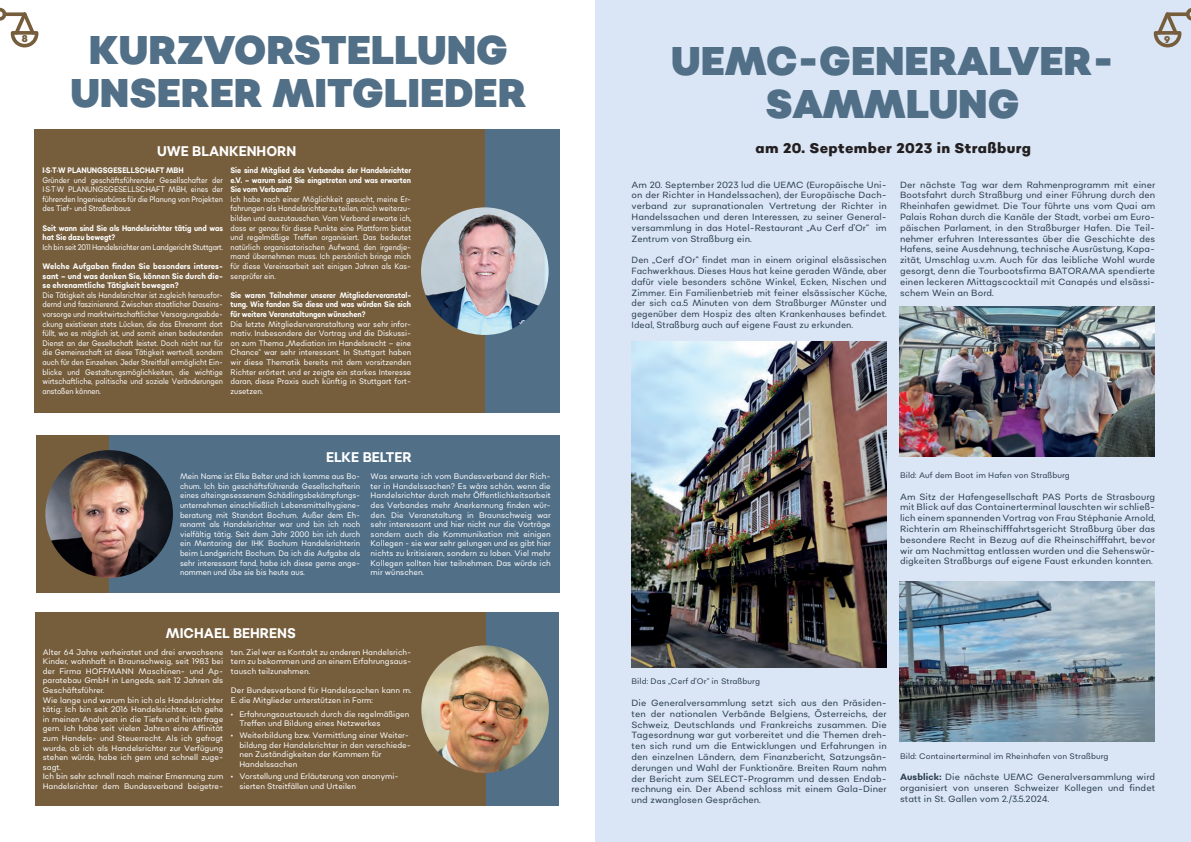
<style>
.page{position:relative;width:1191px;height:842px;background:#fff}
.page>*{position:absolute;margin:0;border:0;box-sizing:border-box;transform-origin:0 0}
.t1{font:900 40px/43px "Sonny Gothic Condensed";color:#516f87;text-align:center}
.t2{font:700 14px "Sonny Gothic Condensed";color:#fff;scale:.95 1}
.t3{font:800 14px "Sonny Gothic Condensed";letter-spacing:.025em;color:#231f20;scale:1.05 1}
.t4{font:900 9.8px "Sonny Gothic Condensed";color:#765e3d}
.t5{font:9px/10.8px "Sonny Gothic Condensed";letter-spacing:.01em;color:#2a3d4d;text-align:justify}
.t6{font:8px/9.6px "Sonny Gothic Condensed";color:#fff}
.t7{font:8px/9.6px "Sonny Gothic Condensed";color:#fff;text-align:justify;scale:.9 1}
.t8{font:8px/9.6px "Sonny Gothic Condensed";color:#fff;text-align:justify;scale:.95 1}
.t9{font:700 8px/9.6px "Sonny Gothic Condensed";letter-spacing:-.01em;color:#fff;text-align:justify;scale:.9 1}
.t10{font:700 8px/9.6px "Sonny Gothic Condensed";letter-spacing:-.01em;color:#fff;text-align:justify;scale:.95 1}
.t11{font:8px "Sonny Gothic Condensed";letter-spacing:.01em;color:#2a3d4d}
.t12{font:8px "Sonny Gothic Condensed";letter-spacing:-.025em;color:#fff;scale:.9 1}
.s1{font-weight:700}
</style>
<div class="page">
<div style="left:109px;top:612px;width:450px;height:194px;background:#516f87"></div>
<div style="left:36px;top:435px;width:450px;height:158px;background:#765e3d"></div>
<div style="left:109px;top:130px;width:450px;height:283px;background:#516f87"></div>
<div style="left:36px;top:612px;width:450px;height:194px;background:#765e3d"></div>
<div style="left:109px;top:435px;width:450px;height:158px;background:#516f87"></div>
<div style="left:35px;top:130px;width:450px;height:283px;background:#765e3d"></div>
<div style="left:595px;top:0;width:596px;height:842px;background:#dae6f5"></div>
<svg style="left:0;top:8px;width:38px;height:39px"></svg>
<svg style="left:1153px;top:8px;width:38px;height:39px"></svg>
<img style="left:631px;top:342px;width:255px;height:326px">
<img style="left:899px;top:306px;width:256px;height:151px">
<img style="left:899px;top:582px;width:256px;height:159px">
<img style="left:421px;top:207px;width:127px;height:128px;border-radius:64px">
<img style="left:45px;top:450px;width:128px;height:128px;border-radius:64px">
<img style="left:421px;top:645px;width:128px;height:128px;border-radius:64px">
<h1 class="t1" style="left:70px;top:29px;width:457px">KURZVORSTELLUNG<br>UNSERER MITGLIEDER</h1>
<p class="t4" style="left:22px;top:32px;width:8px">8</p>
<p class="t4" style="left:1164px;top:33px;width:8px">9</p>
<h1 class="t1" style="left:671px;top:39px;width:444px">UEMC-GENERALVER-<br>SAMMLUNG</h1>
<h2 class="t2" style="left:157px;top:142px;width:148px">UWE BLANKENHORN</h2>
<p class="t9" style="left:230px;top:165px;width:202px">Sie sind Mitglied des Verbandes der Handelsrichter e.V. – warum sind Sie eingetreten und was erwarten Sie vom Verband?</p>
<p class="t7" style="left:230px;top:194px;width:202px">Ich habe nach einer Möglichkeit gesucht, meine Er&shy;fahrungen als Handelsrichter zu teilen, mich weiterzu&shy;bilden und auszutauschen. Vom Verband erwarte ich, dass er genau für diese Punkte eine Plattform bietet und regelmäßige Treffen organisiert. Das bedeutet natürlich organisatorischen Aufwand, den irgendje&shy;mand übernehmen muss. Ich persönlich bringe mich für diese Vereinsarbeit seit einigen Jahren als Kas&shy;senprüfer ein.</p>
<p class="t9" style="left:230px;top:290px;width:202px">Sie waren Teilnehmer unserer Mitgliederveranstal&shy;tung. Wie fanden Sie diese und was würden Sie sich für weitere Veranstaltungen wünschen?</p>
<p class="t8" style="left:230px;top:319px;width:192px">Die letzte Mitgliederveranstaltung war sehr infor&shy;mativ. Insbesondere der Vortrag und die Diskussi&shy;on zum Thema „Mediation im Handelsrecht – eine Chance“ war sehr interessant. In Stuttgart haben wir diese Thematik bereits mit dem vorsitzenden Richter erörtert und er zeigte ein starkes Interesse daran, diese Praxis auch künftig in Stuttgart fort&shy;zusetzen.</p>
<p class="t9" style="left:42px;top:165px;width:158px">I·S·T·W PLANUNGSGESELLSCHAFT MBH</p>
<p class="t7" style="left:42px;top:175px;width:202px">Gründer und geschäftsführender Gesellschafter der I·S·T·W PLANUNGSGESELLSCHAFT MBH, eines der führenden Ingenieurbüros für die Planung von Projekten des Tief- und Straßenbaus</p>
<p class="t9" style="left:42px;top:223px;width:202px">Seit wann sind Sie als Handelsrichter tätig und was hat Sie dazu bewegt?</p>
<p class="t12" style="left:42px;top:242px;width:202px">Ich bin seit 2011 Handelsrichter am Landgericht Stuttgart.</p>
<p class="t10" style="left:42px;top:261px;width:191px">Welche Aufgaben finden Sie besonders interes&shy;sant – und was denken Sie, können Sie durch die&shy;se ehrenamtliche Tätigkeit bewegen?</p>
<p class="t7" style="left:42px;top:290px;width:202px">Die Tätigkeit als Handelsrichter ist zugleich herausfor&shy;dernd und faszinierend. Zwischen staatlicher Daseins&shy;vorsorge und marktwirtschaftlicher Versorgungsabde&shy;ckung existieren stets Lücken, die das Ehrenamt dort füllt, wo es möglich ist, und somit einen bedeutenden Dienst an der Gesellschaft leistet. Doch nicht nur für die Gemeinschaft ist diese Tätigkeit wertvoll, sondern auch für den Einzelnen. Jeder Streitfall ermöglicht Ein&shy;blicke und Gestaltungsmöglichkeiten, die wichtige wirtschaftliche, politische und soziale Veränderungen anstoßen können.</p>
<h2 class="t2" style="left:326px;top:448px;width:92px">ELKE BELTER</h2>
<p class="t8" style="left:180px;top:471px;width:191px">Mein Name ist Elke Belter und ich komme aus Bo&shy;chum. Ich bin geschäftsführende Gesellschafterin eines alteingesessenem Schädlingsbekämpfungs&shy;unternehmen einschließlich Lebensmittelhygiene&shy;beratung mit Standort Bochum. Außer dem Eh&shy;renamt als Handelsrichter war und bin ich noch vielfältig tätig. Seit dem Jahr 2000 bin ich durch ein Mentoring der IHK Bochum Handelsrichterin beim Landgericht Bochum. Da ich die Aufgabe als sehr interessant fand, habe ich diese gerne ange&shy;nommen und übe sie bis heute aus.</p>
<p class="t6" style="left:370px;top:471px;width:182px;text-align:justify">Was erwarte ich vom Bundesverband der Rich&shy;ter in Handelssachen? Es wäre schön, wenn die Handelsrichter durch mehr Öffentlichkeitsarbeit des Verbandes mehr Anerkennung finden wür&shy;den. Die Veranstaltung in Braunschweig war sehr interessant und hier nicht nur die Vorträge sondern auch die Kommunikation mit einigen Kollegen - sie war sehr gelungen und es gibt hier nichts zu kritisieren, sondern zu loben. Viel mehr Kollegen sollten hier teilnehmen. Das würde ich mir wünschen.</p>
<h2 class="t2" style="left:166px;top:624px;width:138px">MICHAEL BEHRENS</h2>
<p class="t6" style="left:43px;top:647px;width:182px">Alter 64 Jahre verheiratet und drei erwachsene Kinder, wohnhaft in Braunschweig, seit 1983 bei der Firma HOFFMANN Maschinen- und Ap&shy;paratebau GmbH in Lengede, seit 12 Jahren als Geschäftsführer.<br>Wie lange und warum bin ich als Handelsrichter tätig: Ich bin seit 2016 Handelsrichter. Ich gehe in meinen Analysen in die Tiefe und hinterfrage gern. Ich habe seit vielen Jahren eine Affinität zum Handels- und Steuerrecht. Als ich gefragt wurde, ob ich als Handelsrichter zur Verfügung stehen würde, habe ich gern und schnell zuge&shy;sagt.<br>Ich bin sehr schnell nach meiner Ernennung zum Handelsrichter dem Bundesverband beigetre-</p>
<p class="t6" style="left:231px;top:647px;width:182px;text-align:justify">ten. Ziel war es Kontakt zu anderen Handelsrich&shy;tern zu bekommen und an einem Erfahrungsaus&shy;tausch teilzunehmen.</p>
<p class="t6" style="left:231px;top:685px;width:182px">Der Bundesverband für Handelssachen kann m.<br>E. die Mitglieder unterstützen in Form:</p>
<p class="t6" style="left:239px;top:709px;width:171px;text-indent:-9px">• Erfahrungsaustausch durch die regelmäßigen<br>Treffen und Bildung eines Netzwerkes</p>
<p class="t6" style="left:239px;top:730px;width:173px;text-indent:-9px">• Weiterbildung bzw. Vermittlung einer Weiter&shy;bildung der Handelsrichter in den verschiede&shy;nen Zuständigkeiten der Kammern für Handelssachen</p>
<p class="t6" style="left:239px;top:771px;width:161px;text-indent:-9px">• Vorstellung und Erläuterung von anonymi&shy;sierten Streitfällen und Urteilen</p>
<h2 class="t3" style="left:755px;top:138px;width:264px">am 20. September 2023 in Straßburg</h2>
<p class="t5" style="left:631px;top:179px;width:257px">Am 20. September 2023 lud die UEMC (Europäische Uni&shy;on der Richter in Handelssachen), der Europäische Dach&shy;verband zur supranationalen Vertretung der Richter in Handelssachen und deren Interessen, zu seiner General&shy;versammlung in das Hotel-Restaurant „Au Cerf d’Or“ im Zentrum von Straßburg ein.</p>
<p class="t5" style="left:631px;top:254px;width:257px">Den „Cerf d’Or“ findet man in einem original elsässischen Fachwerkhaus. Dieses Haus hat keine geraden Wände, aber dafür viele besonders schöne Winkel, Ecken, Nischen und Zimmer. Ein Familienbetrieb mit feiner elsässischer Küche, der sich ca.5 Minuten von dem Straßburger Münster und gegenüber dem Hospiz des alten Krankenhauses befindet.<br>Ideal, Straßburg auch auf eigene Faust zu erkunden.</p>
<p class="t5" style="left:900px;top:179px;width:257px">Der nächste Tag war dem Rahmenprogramm mit einer Bootsfahrt durch Straßburg und einer Führung durch den Rheinhafen gewidmet. Die Tour führte uns vom Quai am Palais Rohan durch die Kanäle der Stadt, vorbei am Euro&shy;päischen Parlament, in den Straßburger Hafen. Die Teil&shy;nehmer erfuhren Interessantes über die Geschichte des Hafens, seine Ausdehnung, technische Ausrüstung, Kapa&shy;zität, Umschlag u.v.m. Auch für das leibliche Wohl wurde gesorgt, denn die Tourbootsfirma BATORAMA spendierte einen leckeren Mittagscocktail mit Canapés und elsässi&shy;schem Wein an Bord.</p>
<p class="t11" style="left:900px;top:470px;width:171px">Bild: Auf dem Boot im Hafen von Straßburg</p>
<p class="t5" style="left:900px;top:491px;width:257px">Am Sitz der Hafengesellschaft PAS Ports de Strasbourg mit Blick auf das Containerterminal lauschten wir schließ&shy;lich einem spannenden Vortrag von Frau Stéphanie Arnold, Richterin am Rheinschifffahrtsgericht Straßburg über das besondere Recht in Bezug auf die Rheinschifffahrt, bevor wir am Nachmittag entlassen wurden und die Sehenswür&shy;digkeiten Straßburgs auf eigene Faust erkunden konnten.</p>
<p class="t11" style="left:631px;top:676px;width:130px">Bild: Das „Cerf d’Or“ in Straßburg</p>
<p class="t5" style="left:631px;top:697px;width:257px">Die Generalversammlung setzt sich aus den Präsiden&shy;ten der nationalen Verbände Belgiens, Österreichs, der Schweiz, Deutschlands und Frankreichs zusammen. Die Tagesordnung war gut vorbereitet und die Themen dreh&shy;ten sich rund um die Entwicklungen und Erfahrungen in den einzelnen Ländern, dem Finanzbericht, Satzungsän&shy;derungen und Wahl der Funktionäre. Breiten Raum nahm der Bericht zum SELECT-Programm und dessen Endab&shy;rechnung ein. Der Abend schloss mit einem Gala-Diner und zwanglosen Gesprächen.</p>
<p class="t11" style="left:900px;top:751px;width:210px">Bild: Containerterminal im Rheinhafen von Straßburg</p>
<p class="t5" style="left:900px;top:772px;width:257px"><span class="s1">Ausblick:</span> Die nächste UEMC Generalversammlung wird organisiert von unseren Schweizer Kollegen und findet statt in St. Gallen vom 2./3.5.2024.</p>
</div>
